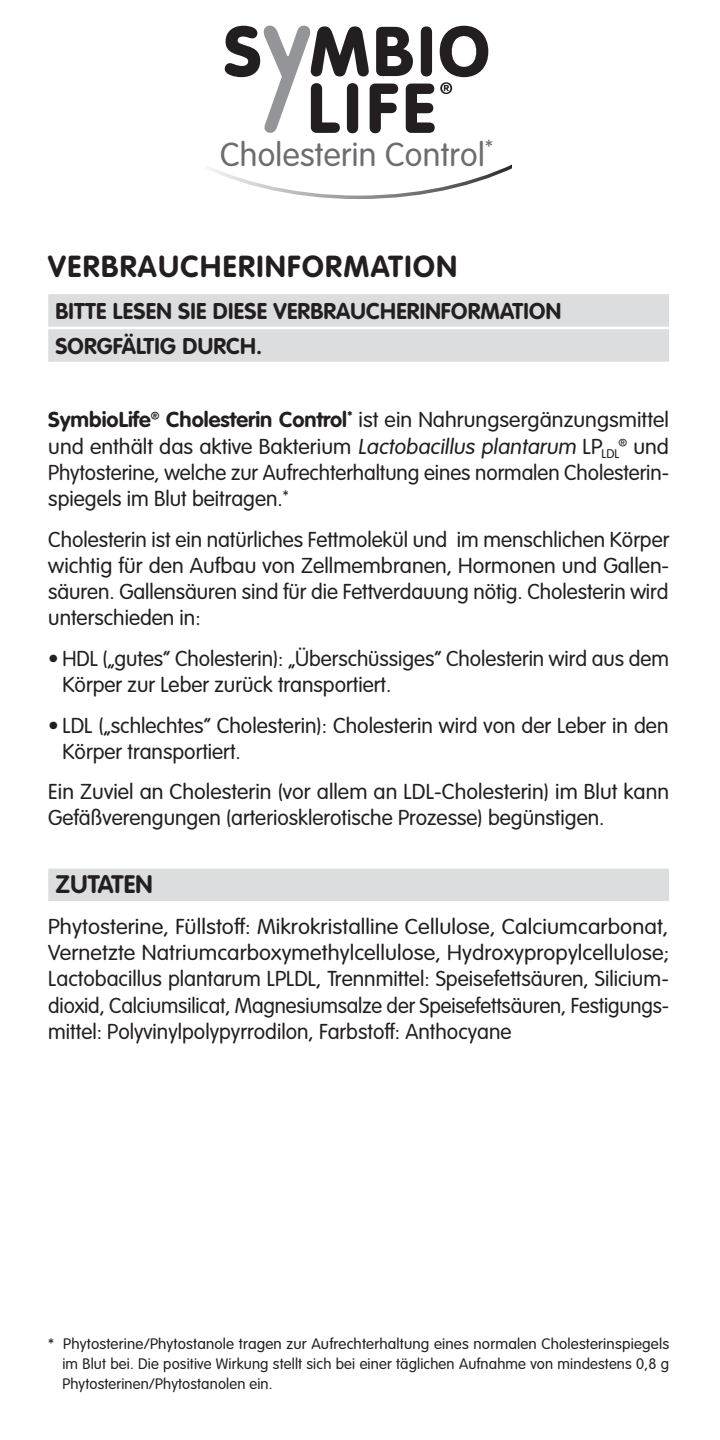
<style>
.page{position:relative;width:720px;height:1440px;background:#fff}
.page>*{position:absolute;margin:0;border:0;box-sizing:border-box;transform-origin:0 0}
.t1{font:300 32.75px "VAG Rounded LT Pro";letter-spacing:.01em;color:#6c6d70}
.t2{font:700 30px "VAG Rounded LT Pro";letter-spacing:.05em;color:#231f20}
.t3{font:700 25px "VAG Rounded LT Pro";letter-spacing:.01em;color:#231f20}
.t4{font:700 22.5px/35px "VAG Rounded LT Pro";letter-spacing:.01em;color:#231f20}
.t5{font:300 21.25px/26.2px "VAG Rounded LT Pro";color:#231f20}
.t6{font:300 21.25px/26.2px "VAG Rounded LT Pro";color:#231f20;text-align:justify;scale:1.05 1}
.t7{font:300 15px/20px "VAG Rounded LT Pro";letter-spacing:.01em;color:#231f20;text-align:justify}
.s1{font-weight:700}
</style>
<div class="page">
<div style="left:48px;top:869px;width:621px;height:32px;background:#dcdddf"></div>
<div style="left:48px;top:294px;width:621px;height:33px;background:#dcdddf"></div>
<div style="left:48px;top:329px;width:621px;height:33px;background:#dcdddf"></div>
<svg style="left:208px;top:47px;width:303px;height:152px"></svg>
<svg style="left:225px;top:25px;width:263px;height:109px"></svg>
<h1 class="t1" style="left:220px;top:136px;width:274px">Cholesterin Control<sup>*</sup></h1>
<h2 class="t2" style="left:48px;top:247px;width:410px">VERBRAUCHERINFORMATION</h2>
<p class="t4" style="left:55px;top:294px;width:507px">BITTE LESEN SIE DIESE VERBRAUCHERINFORMATION<br>SORGFÄLTIG DURCH.</p>
<p class="t5" style="left:48px;top:408px;width:622px;text-align:justify"><span class="s1">SymbioLife® Cholesterin Control</span><sup>*</sup> ist ein Nahrungsergänzungsmittel und enthält das aktive Bakterium Lactobacillus plantarum LP<sub>LDL</sub>® und Phytosterine, welche zur Aufrechterhaltung eines normalen Cholesterin&shy;spiegels im Blut beitragen.<sup>*</sup></p>
<p class="t5" style="left:48px;top:527px;width:623px;text-align:justify">Cholesterin ist ein natürliches Fettmolekül und im menschlichen Körper wichtig für den Aufbau von Zellmembranen, Hormonen und Gallen&shy;säuren. Gallensäuren sind für die Fettverdauung nötig. Cholesterin wird unterschieden in:</p>
<p class="t5" style="left:62px;top:646px;width:608px;text-indent:-14px">• HDL („gutes“ Cholesterin): „Überschüssiges“ Cholesterin wird aus dem<br>Körper zur Leber zurück transportiert.</p>
<p class="t5" style="left:62px;top:713px;width:608px;text-indent:-14px">• LDL („schlechtes“ Cholesterin): Cholesterin wird von der Leber in den<br>Körper transportiert.</p>
<p class="t5" style="left:48px;top:779px;width:622px">Ein Zuviel an Cholesterin (vor allem an LDL-Cholesterin) im Blut kann<br>Gefäßverengungen (arteriosklerotische Prozesse) begünstigen.</p>
<p class="t3" style="left:55px;top:869px;width:99px">ZUTATEN</p>
<p class="t6" style="left:48px;top:914px;width:593px">Phytosterine, Füllstoff: Mikrokristalline Cellulose, Calciumcarbonat, Vernetzte Natriumcarboxymethylcellulose, Hydroxypropylcellulose; Lactobacillus plantarum LPLDL, Trennmittel: Speisefettsäuren, Silicium&shy;dioxid, Calciumsilicat, Magnesiumsalze der Speisefettsäuren, Festigungs&shy;mittel: Polyvinylpolypyrrodilon, Farbstoff: Anthocyane</p>
<p class="t7" style="left:62px;top:1334px;width:608px;text-indent:-14px">* Phytosterine/Phytostanole tragen zur Aufrechterhaltung eines normalen Cholesterinspiegels im Blut bei. Die positive Wirkung stellt sich bei einer täglichen Aufnahme von mindestens 0,8 g Phytosterinen/Phytostanolen ein.</p>
</div>
